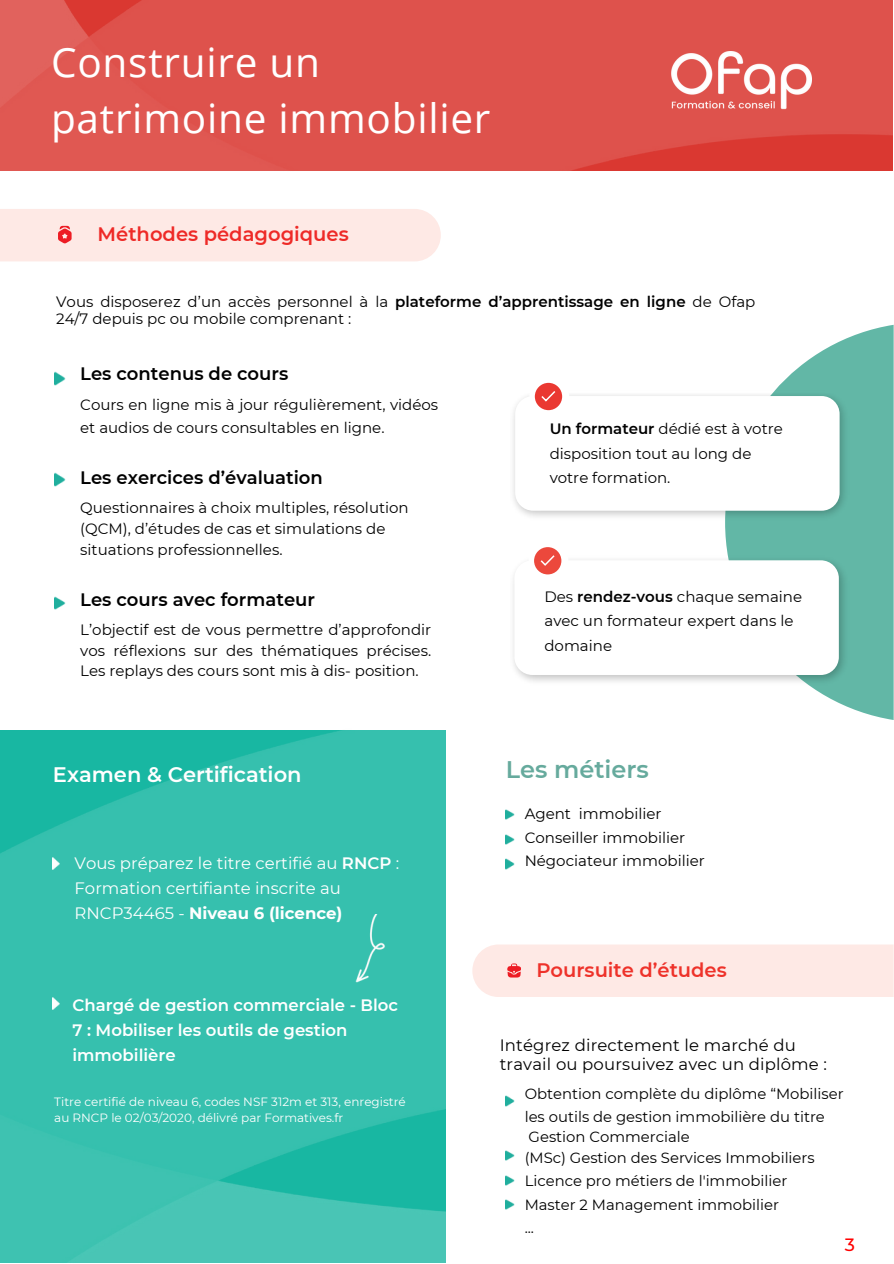
<style>
.page{position:relative;width:894px;height:1264px;background:#fff}
.page>*{position:absolute;margin:0;border:0;box-sizing:border-box;transform-origin:0 0}
.t1{font:40.5px/56.2px "Open Sans";letter-spacing:.02em;color:#fff}
.t2{font:600 24px "Montserrat";color:#66aa9d}
.t3{font:600 21px "Montserrat";color:#fff}
.t4{font:600 19.5px "Montserrat";color:#ee2a27}
.t5{font:600 19.5px "Montserrat";color:#ee322a}
.t6{font:600 18px "Montserrat";color:#000}
.t7{font:500 17.85px "Montserrat";color:#f00}
.t8{font:16.5px/24.8px "Montserrat";color:#fff}
.t9{font:600 16.5px/24.8px "Montserrat";color:#fff}
.t10{font:16.5px/19.2px "Montserrat";letter-spacing:.01em;color:#000}
.t11{font:15px/24.8px "Montserrat";color:#000}
.t12{font:14.85px/23.4px "Montserrat";color:#000}
.t13{font:12px/15.8px "Montserrat";color:#fff}
.s1{font-weight:600}
.s2{font-weight:700}
</style>
<div class="page">
<img style="left:0;top:0;width:892px;height:171px">
<div style="left:0;top:209px;width:440px;height:52px;background:#fee9e5"></div>
<svg style="left:54px;top:372px;width:11px;height:13px"></svg>
<svg style="left:54px;top:473px;width:11px;height:13px"></svg>
<svg style="left:54px;top:596px;width:11px;height:13px"></svg>
<svg style="left:725px;top:325px;width:168px;height:395px;fill:#62b7a6"></svg>
<img style="left:513px;top:390px;width:336px;height:131px">
<div style="left:515px;top:396px;width:324px;height:114px;background:#fff;border-radius:18px"></div>
<div style="left:529px;top:376px;width:40px;height:40px;background:#fff;border-radius:50%"></div>
<div style="left:534px;top:383px;width:28px;height:27px;background:#ea3831;border-radius:50%"></div>
<svg style="left:541px;top:391px;width:14px;height:10px"></svg>
<img style="left:513px;top:555px;width:336px;height:130px">
<div style="left:514px;top:560px;width:324px;height:115px;background:#fff;border-radius:18px"></div>
<div style="left:528px;top:540px;width:40px;height:40px;background:#fff;border-radius:50%"></div>
<div style="left:534px;top:547px;width:27px;height:27px;background:#ec483c;border-radius:50%"></div>
<svg style="left:540px;top:555px;width:14px;height:11px"></svg>
<img style="left:0;top:730px;width:446px;height:533px">
<svg style="left:53px;top:857px;width:7px;height:13px"></svg>
<svg style="left:53px;top:997px;width:7px;height:12px"></svg>
<div style="left:341px;top:914px;width:67px;height:93px;background:#36c0ae"></div>
<svg style="left:505px;top:809px;width:9px;height:10px"></svg>
<svg style="left:505px;top:834px;width:9px;height:10px"></svg>
<svg style="left:505px;top:858px;width:9px;height:11px"></svg>
<svg style="left:505px;top:1095px;width:9px;height:10px"></svg>
<svg style="left:505px;top:1150px;width:9px;height:10px"></svg>
<svg style="left:505px;top:1175px;width:9px;height:10px"></svg>
<svg style="left:505px;top:1199px;width:9px;height:10px"></svg>
<div style="left:472px;top:944px;width:421px;height:53px;background:#fee9e5"></div>
<img style="left:671px;top:52px;width:140px;height:62px">
<h5 class="t1" style="left:51px;top:33px;width:441px">Construire un patrimoine immobilier</h5>
<h4 class="t4" style="left:97px;top:222px;width:253px">Méthodes pédagogiques</h4>
<h6 class="t11" style="left:56px;top:293px;width:700px;line-height:16.8px">Vous disposerez d’un accès personnel à la <span class="s1">plateforme d’apprentissage en ligne</span> de Ofap<br>24/7 depuis pc ou mobile comprenant :</h6>
<h1 class="t6" style="left:80px;top:363px;width:209px">Les contenus de cours</h1>
<p class="t11" style="left:80px;top:393px;width:359px;line-height:22.5px">Cours en ligne mis à jour régulièrement, vidéos et audios de cours consultables en ligne.</p>
<p class="t6" style="left:80px;top:466px;width:244px">Les exercices d’évaluation</p>
<h4 class="t11" style="left:80px;top:496px;width:330px;line-height:21.3px">Questionnaires à choix multiples, résolution (QCM), d’études de cas et simulations de situations professionnelles.</h4>
<h3 class="t6" style="left:80px;top:588px;width:236px">Les cours avec formateur</h3>
<h6 class="t11" style="left:80px;top:620px;width:352px;line-height:20.2px;text-align:justify">L’objectif est de vous permettre d’approfondir vos réflexions sur des thématiques précises.<br>Les replays des cours sont mis à dis- position.</h6>
<h6 class="t3" style="left:53px;top:762px;width:250px">Examen &amp; Certification</h6>
<h6 class="t8" style="left:74px;top:850px;width:326px">Vous préparez le titre certifié au <span class="s1">RNCP</span> :<br>Formation certifiante inscrite au<br>RNCP34465 - <span class="s2">Niveau 6 (licence)</span></h6>
<p class="t9" style="left:72px;top:993px;width:327px">Chargé de gestion commerciale - Bloc<br>7 : Mobiliser les outils de gestion immobilière</p>
<p class="t13" style="left:54px;top:1094px;width:353px">Titre certifié de niveau 6, codes NSF 312m et 313, enregistré au RNCP le 02/03/2020, délivré par Formatives.fr</p>
<h4 class="t11" style="left:549px;top:416px;width:235px"><span class="s1">Un formateur</span> dédié est à votre disposition tout au long de votre formation.</h4>
<p class="t11" style="left:544px;top:584px;width:259px">Des <span class="s1">rendez-vous</span> chaque semaine avec un formateur expert dans le domaine</p>
<h3 class="t2" style="left:505px;top:754px;width:144px">Les métiers</h3>
<p class="t11" style="left:524px;top:801px;width:182px;line-height:23.7px">Agent immobilier<br>Conseiller immobilier<br>Négociateur immobilier</p>
<p class="t5" style="left:536px;top:958px;width:192px">Poursuite d’études</p>
<p class="t10" style="left:499px;top:1035px;width:329px">Intégrez directement le marché du travail ou poursuivez avec un diplôme :</p>
<h6 class="t12" style="left:524px;top:1083px;width:320px;line-height:22.2px">Obtention complète du diplôme “Mobiliser les outils de gestion immobilière du titre</h6>
<h6 class="t12" style="left:528px;top:1124px;width:163px">Gestion Commerciale</h6>
<p class="t12" style="left:524px;top:1145px;width:291px">(MSc) Gestion des Services Immobiliers<br>Licence pro métiers de l'immobilier<br>Master 2 Management immobilier<br>...</p>
<p class="t7" style="left:844px;top:1233px;width:12px">3</p>
</div>
